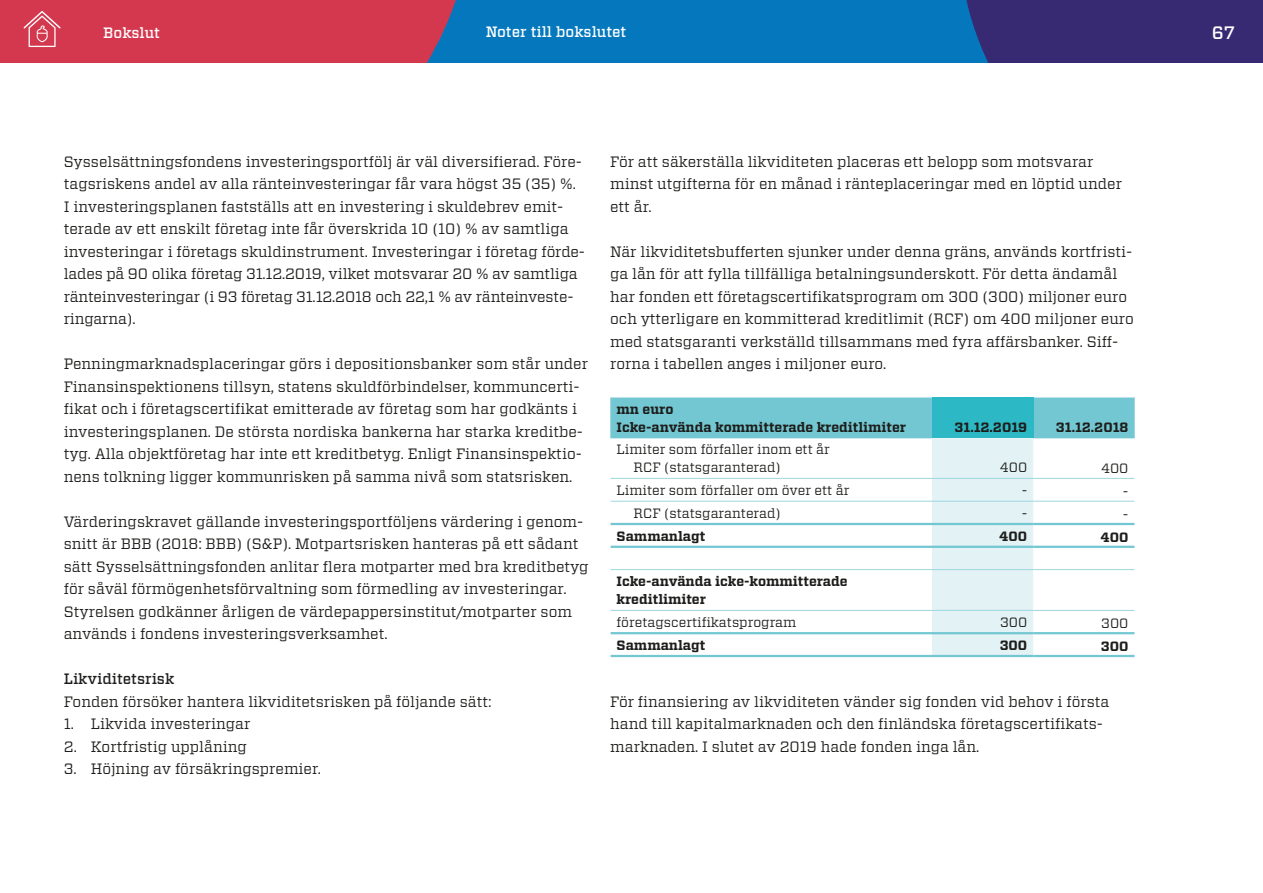
<style>
.page{position:relative;width:1263px;height:893px;background:#fff}
.page>*{position:absolute;margin:0;border:0;box-sizing:border-box;transform-origin:0 0}
.t1{font:500 18px "Vitesse";color:#fff}
.Leipis{font:15px/22.5px "Vitesse";color:#1d1d1b}
.t2{font:500 15px "Vitesse";color:#fff}
.Leipis-2{font:500 15px "Vitesse";color:#1d1d1b}
.Taulukon-leipis-vase{font:13.5px "Vitesse";color:#1d1d1b}
.Taulukon-leipis-vase-2{font:700 13.5px/18px "Vitesse";color:#1d1d1b}
.Taulukon-header-vase{font:700 13.5px/18px "Vitesse";color:#1d1d1b}
.Taulukon-header-oike{font:700 13.5px "Vitesse";color:#1d1d1b}
.Taulukon-leipis-oike{font:13.5px "Vitesse";color:#1d1d1b}
.Taulukon-leipis-oike-2{font:700 13.5px "Vitesse";color:#1d1d1b}
</style>
<div class="page">
<div style="left:470px;top:0;width:490px;height:63px;background:#0578bd"></div>
<div style="left:960px;top:0;width:303px;height:63px;background:#382a72"></div>
<svg style="left:0;top:0;width:470px;height:63px;background:#c83d56"></svg>
<svg style="left:611px;top:398px;width:523px;height:257px"></svg>
<hr style="left:610px;top:398px;width:1px;height:40px;background:#9fd6de">
<hr style="left:1134px;top:398px;width:1px;height:40px;background:#9fd6de">
<hr style="left:611px;top:478px;width:321px;height:1px;background:#9fd6de">
<hr style="left:932px;top:478px;width:101px;height:1px;background:#9fd6de">
<hr style="left:1033px;top:478px;width:101px;height:1px;background:#9fd6de">
<hr style="left:611px;top:501px;width:321px;height:1px;background:#9fd6de">
<hr style="left:932px;top:501px;width:101px;height:1px;background:#9fd6de">
<hr style="left:1033px;top:501px;width:101px;height:1px;background:#9fd6de">
<hr style="left:611px;top:569px;width:321px;height:1px;background:#9fd6de">
<hr style="left:932px;top:569px;width:101px;height:1px;background:#9fd6de">
<hr style="left:1033px;top:569px;width:101px;height:1px;background:#9fd6de">
<hr style="left:611px;top:610px;width:321px;height:1px;background:#9fd6de">
<hr style="left:932px;top:610px;width:101px;height:1px;background:#9fd6de">
<hr style="left:1033px;top:610px;width:101px;height:1px;background:#9fd6de">
<hr style="left:611px;top:523px;width:321px;height:2px;background:#73c7d2">
<hr style="left:932px;top:523px;width:101px;height:2px;background:#73c7d2">
<hr style="left:1033px;top:523px;width:101px;height:2px;background:#73c7d2">
<hr style="left:611px;top:546px;width:321px;height:2px;background:#73c7d2">
<hr style="left:932px;top:546px;width:101px;height:2px;background:#73c7d2">
<hr style="left:1033px;top:546px;width:101px;height:2px;background:#73c7d2">
<hr style="left:611px;top:632px;width:321px;height:2px;background:#73c7d2">
<hr style="left:932px;top:632px;width:101px;height:2px;background:#73c7d2">
<hr style="left:1033px;top:632px;width:101px;height:2px;background:#73c7d2">
<hr style="left:611px;top:655px;width:321px;height:2px;background:#73c7d2">
<hr style="left:932px;top:655px;width:101px;height:2px;background:#73c7d2">
<hr style="left:1033px;top:655px;width:101px;height:2px;background:#73c7d2">
<p class="t2" style="left:103px;top:22px;width:58px">Bokslut</p>
<p class="t2" style="left:486px;top:22px;width:142px">Noter till bokslutet</p>
<p class="t1" style="left:1212px;top:20px;width:24px">67</p>
<p class="Leipis" style="left:64px;top:150px;width:523px">Sysselsättningsfondens investeringsportfölj är väl diversifierad. Före&shy;tagsriskens andel av alla ränteinvesteringar får vara högst 35 (35) %.<br>I investeringsplanen fastställs att en investering i skuldebrev emit&shy;terade av ett enskilt företag inte får överskrida 10 (10) % av samtliga investeringar i företags skuldinstrument. Investeringar i företag förde&shy;lades på 90 olika företag 31.12.2019, vilket motsvarar 20 % av samtliga ränteinvesteringar (i 93 företag 31.12.2018 och 22,1 % av ränteinveste&shy;ringarna).</p>
<p class="Leipis" style="left:64px;top:352px;width:526px">Penningmarknadsplaceringar görs i depositionsbanker som står under Finansinspektionens tillsyn, statens skuldförbindelser, kommuncerti&shy;fikat och i företagscertifikat emitterade av företag som har godkänts i investeringsplanen. De största nordiska bankerna har starka kreditbe&shy;tyg. Alla objektföretag har inte ett kreditbetyg. Enligt Finansinspektio&shy;nens tolkning ligger kommunrisken på samma nivå som statsrisken.</p>
<p class="Leipis" style="left:64px;top:510px;width:526px">Värderingskravet gällande investeringsportföljens värdering i genom&shy;snitt är BBB (2018: BBB) (S&amp;P). Motpartsrisken hanteras på ett sådant sätt Sysselsättningsfonden anlitar flera motparter med bra kreditbetyg för såväl förmögenhetsförvaltning som förmedling av investeringar.<br>Styrelsen godkänner årligen de värdepappersinstitut/motparter som används i fondens investeringsverksamhet.</p>
<p class="Leipis-2" style="left:64px;top:669px;width:112px">Likviditetsrisk</p>
<p class="Leipis" style="left:64px;top:690px;width:429px">Fonden försöker hantera likviditetsrisken på följande sätt:</p>
<p class="Leipis" style="left:64px;top:712px;width:188px">1. Likvida investeringar</p>
<p class="Leipis" style="left:64px;top:735px;width:185px">2. Kortfristig upplåning</p>
<p class="Leipis" style="left:64px;top:757px;width:259px">3. Höjning av försäkringspremier.</p>
<p class="Leipis" style="left:610px;top:150px;width:513px">För att säkerställa likviditeten placeras ett belopp som motsvarar minst utgifterna för en månad i ränteplaceringar med en löptid under ett år.</p>
<p class="Leipis" style="left:610px;top:240px;width:525px">När likviditetsbufferten sjunker under denna gräns, används kortfristi&shy;ga lån för att fylla tillfälliga betalningsunderskott. För detta ändamål har fonden ett företagscertifikatsprogram om 300 (300) miljoner euro och ytterligare en kommitterad kreditlimit (RCF) om 400 miljoner euro med statsgaranti verkställd tillsammans med fyra affärsbanker. Siff&shy;rorna i tabellen anges i miljoner euro.</p>
<p class="Taulukon-header-vase" style="left:617px;top:401px;width:291px">mn euro<br>Icke-använda kommitterade kreditlimiter</p>
<p class="Taulukon-header-oike" style="left:954px;top:419px;width:74px">31.12.2019</p>
<p class="Taulukon-header-oike" style="left:1056px;top:419px;width:74px">31.12.2018</p>
<p class="Taulukon-leipis-vase" style="left:617px;top:440px;width:215px">Limiter som förfaller inom ett år</p>
<p class="Taulukon-leipis-vase" style="left:634px;top:458px;width:149px">RCF (statsgaranterad)</p>
<p class="Taulukon-leipis-vase" style="left:1000px;top:458px;width:29px">400</p>
<p class="Taulukon-leipis-oike" style="left:1101px;top:459px;width:29px">400</p>
<p class="Taulukon-leipis-vase" style="left:617px;top:481px;width:234px">Limiter som förfaller om över ett år</p>
<p class="Taulukon-leipis-vase" style="left:1022px;top:481px;width:7px">-</p>
<p class="Taulukon-leipis-oike" style="left:1123px;top:482px;width:7px">-</p>
<p class="Taulukon-leipis-vase" style="left:634px;top:504px;width:149px">RCF (statsgaranterad)</p>
<p class="Taulukon-leipis-vase" style="left:1022px;top:504px;width:7px">-</p>
<p class="Taulukon-leipis-oike" style="left:1123px;top:505px;width:7px">-</p>
<p class="Taulukon-leipis-vase-2" style="left:617px;top:527px;width:90px">Sammanlagt</p>
<p class="Taulukon-leipis-vase-2" style="left:999px;top:527px;width:30px">400</p>
<p class="Taulukon-leipis-oike-2" style="left:1100px;top:528px;width:30px">400</p>
<p class="Taulukon-leipis-vase-2" style="left:617px;top:573px;width:232px">Icke-använda icke-kommitterade kreditlimiter</p>
<p class="Taulukon-leipis-vase" style="left:617px;top:613px;width:181px">företagscertifikatsprogram</p>
<p class="Taulukon-leipis-vase" style="left:1000px;top:613px;width:29px">300</p>
<p class="Taulukon-leipis-oike" style="left:1101px;top:614px;width:29px">300</p>
<p class="Taulukon-leipis-vase-2" style="left:617px;top:636px;width:90px">Sammanlagt</p>
<p class="Taulukon-leipis-vase-2" style="left:1000px;top:636px;width:29px">300</p>
<p class="Taulukon-leipis-oike-2" style="left:1101px;top:637px;width:29px">300</p>
<p class="Leipis" style="left:610px;top:690px;width:501px">För finansiering av likviditeten vänder sig fonden vid behov i första hand till kapitalmarknaden och den finländska företagscertifikats&shy;marknaden. I slutet av 2019 hade fonden inga lån.</p>
</div>
